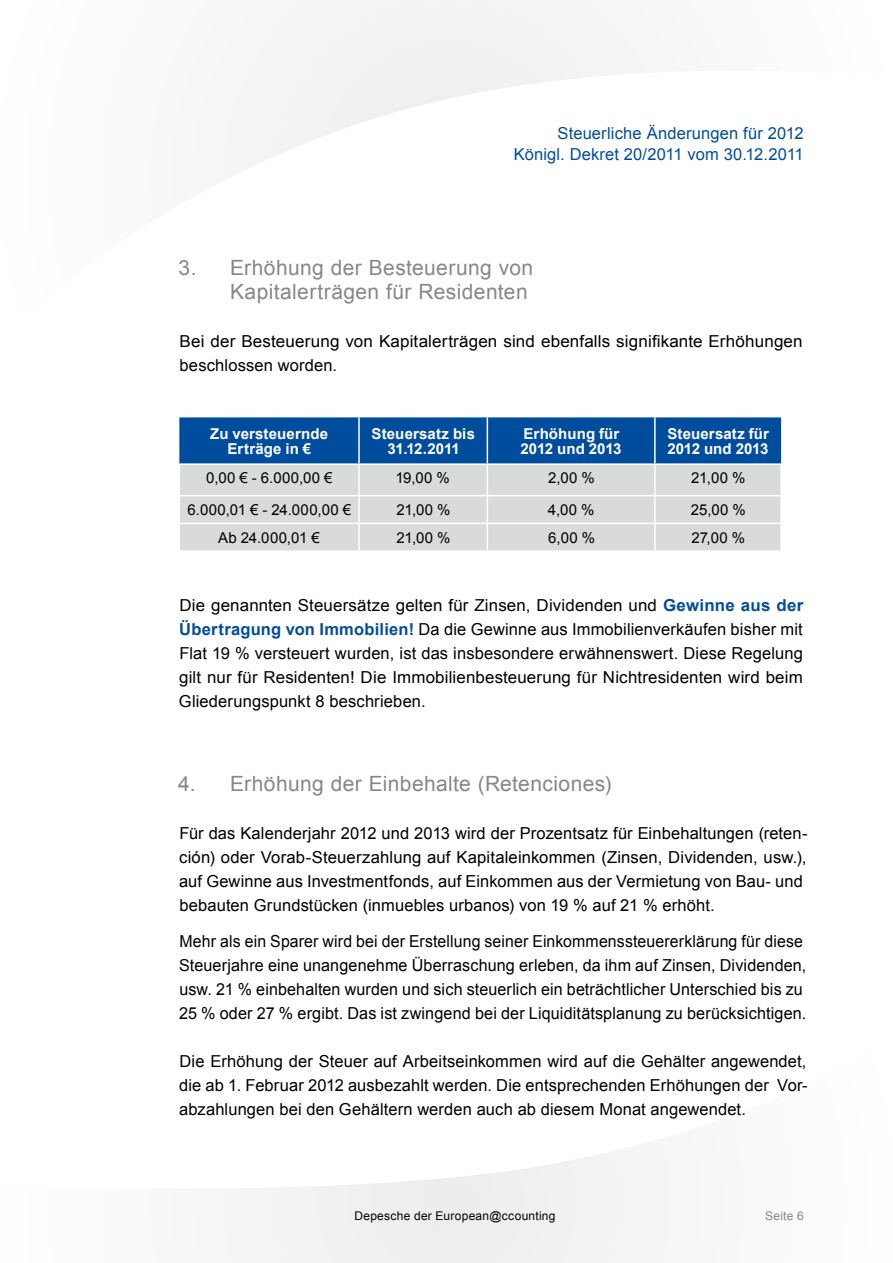
<style>
.page{position:relative;width:893px;height:1263px;background:#fff}
.page>*{position:absolute;margin:0;border:0;box-sizing:border-box;transform-origin:0 0}
.t1{font:21px/24px "Arial";letter-spacing:.02em;color:#868786;text-align:right}
.t2{font:16.5px/24px "Arial";letter-spacing:.01em;color:#000}
.t3{font:16.5px/24px "Arial";letter-spacing:.01em;color:#000;scale:.96 1}
.t4{font:16.5px/21px "Arial";letter-spacing:.01em;color:#004d9e;text-align:right}
.t5{font:15px "Arial";letter-spacing:.025em;color:#000}
.t6{font:700 15px/15px "Arial";letter-spacing:.01em;color:#fff;text-align:center}
.t7{font:12px "Arial";letter-spacing:.02em;color:#000}
.t8{font:12px "Arial";letter-spacing:.02em;color:#868786}
.s1{font-weight:700;color:#004d9e}
</style>
<div class="page">
<svg style="left:245px;top:1145px;width:404px;height:118px"></svg>
<svg style="left:245px;top:0;width:377px;height:169px"></svg>
<div style="left:179px;top:417px;width:602px;height:46px;background:#004d9e"></div>
<div style="left:180px;top:465px;width:600px;height:85px;background:#d9dada"></div>
<hr style="left:358px;top:417px;width:2px;height:46px;background:#fff">
<hr style="left:487px;top:417px;width:1px;height:46px;background:#fff">
<hr style="left:654px;top:417px;width:2px;height:46px;background:#fff">
<hr style="left:358px;top:465px;width:2px;height:30px;background:#fff">
<hr style="left:487px;top:465px;width:1px;height:30px;background:#fff">
<hr style="left:654px;top:465px;width:2px;height:30px;background:#fff">
<hr style="left:179px;top:495px;width:180px;height:1px;background:#fff">
<hr style="left:359px;top:495px;width:128px;height:1px;background:#fff">
<hr style="left:358px;top:496px;width:2px;height:27px;background:#fff">
<hr style="left:487px;top:495px;width:168px;height:1px;background:#fff">
<hr style="left:655px;top:495px;width:127px;height:1px;background:#fff">
<hr style="left:654px;top:496px;width:2px;height:27px;background:#fff">
<hr style="left:179px;top:523px;width:180px;height:1px;background:#fff">
<hr style="left:359px;top:523px;width:128px;height:1px;background:#fff">
<hr style="left:358px;top:524px;width:2px;height:26px;background:#fff">
<hr style="left:487px;top:523px;width:168px;height:1px;background:#fff">
<svg style="left:487px;top:496px;width:1px;height:54px"></svg>
<hr style="left:655px;top:523px;width:127px;height:1px;background:#fff">
<hr style="left:654px;top:524px;width:2px;height:26px;background:#fff">
<p class="t4" style="left:514px;top:123px;width:291px">Steuerliche Änderungen für 2012<br>Königl. Dekret 20/2011 vom 30.12.2011</p>
<p class="t1" style="left:179px;top:256px;width:356px">3. Erhöhung der Besteuerung von<br>Kapitalerträgen für Residenten</p>
<p class="t2" style="left:179px;top:329px;width:625px">Bei der Besteuerung von Kapitalerträgen sind ebenfalls signifikante Erhöhungen beschlossen worden.</p>
<p class="t6" style="left:210px;top:426px;width:120px">Zu versteuernde<br>Erträge in €</p>
<p class="t6" style="left:372px;top:426px;width:105px">Steuersatz bis<br>31.12.2011</p>
<p class="t6" style="left:520px;top:426px;width:103px;text-align:left">Erhöhung für<br>2012 und 2013</p>
<p class="t6" style="left:667px;top:426px;width:103px;text-align:left">Steuersatz für<br>2012 und 2013</p>
<p class="t5" style="left:206px;top:468px;width:128px">0,00 € - 6.000,00 €</p>
<p class="t5" style="left:395px;top:468px;width:56px">19,00 %</p>
<p class="t5" style="left:548px;top:468px;width:48px">2,00 %</p>
<p class="t5" style="left:691px;top:468px;width:56px">21,00 %</p>
<p class="t5" style="left:188px;top:500px;width:165px">6.000,01 € - 24.000,00 €</p>
<p class="t5" style="left:396px;top:500px;width:56px">21,00 %</p>
<p class="t5" style="left:548px;top:500px;width:48px">4,00 %</p>
<p class="t5" style="left:691px;top:500px;width:57px">25,00 %</p>
<p class="t5" style="left:218px;top:528px;width:103px">Ab 24.000,01 €</p>
<p class="t5" style="left:396px;top:528px;width:56px">21,00 %</p>
<p class="t5" style="left:548px;top:528px;width:48px">6,00 %</p>
<p class="t5" style="left:692px;top:528px;width:55px">27,00 %</p>
<p class="t2" style="left:179px;top:593px;width:626px;text-align:justify">Die genannten Steuersätze gelten für Zinsen, Dividenden und <span class="s1">Gewinne aus der Übertragung von Immobilien!</span> Da die Gewinne aus Immobilienverkäufen bisher mit Flat 19 % versteuert wurden, ist das insbesondere erwähnenswert. Diese Regelung gilt nur für Residenten! Die Immobilienbesteuerung für Nichtresidenten wird beim Gliederungspunkt 8 beschrieben.</p>
<p class="t1" style="left:178px;top:772px;width:435px">4. Erhöhung der Einbehalte (Retenciones)</p>
<p class="t2" style="left:179px;top:821px;width:630px">Für das Kalenderjahr 2012 und 2013 wird der Prozentsatz für Einbehaltungen (reten&shy;ción) oder Vorab-Steuerzahlung auf Kapitaleinkommen (Zinsen, Dividenden, usw.), auf Gewinne aus Investmentfonds, auf Einkommen aus der Vermietung von Bau- und bebauten Grundstücken (inmuebles urbanos) von 19 % auf 21 % erhöht.</p>
<p class="t3" style="left:179px;top:929px;width:655px">Mehr als ein Sparer wird bei der Erstellung seiner Einkommenssteuererklärung für diese Steuerjahre eine unangenehme Überraschung erleben, da ihm auf Zinsen, Dividenden, usw. 21 % einbehalten wurden und sich steuerlich ein beträchtlicher Unterschied bis zu 25 % oder 27 % ergibt. Das ist zwingend bei der Liquiditätsplanung zu berücksichtigen.</p>
<p class="t2" style="left:179px;top:1049px;width:630px;text-align:justify">Die Erhöhung der Steuer auf Arbeitseinkommen wird auf die Gehälter angewendet, die ab 1. Februar 2012 ausbezahlt werden. Die entsprechenden Erhöhungen der Vor&shy;abzahlungen bei den Gehältern werden auch ab diesem Monat angewendet.</p>
<p class="t7" style="left:354px;top:1208px;width:203px">Depesche der European@ccounting</p>
<p class="t8" style="left:765px;top:1208px;width:40px">Seite 6</p>
</div>
